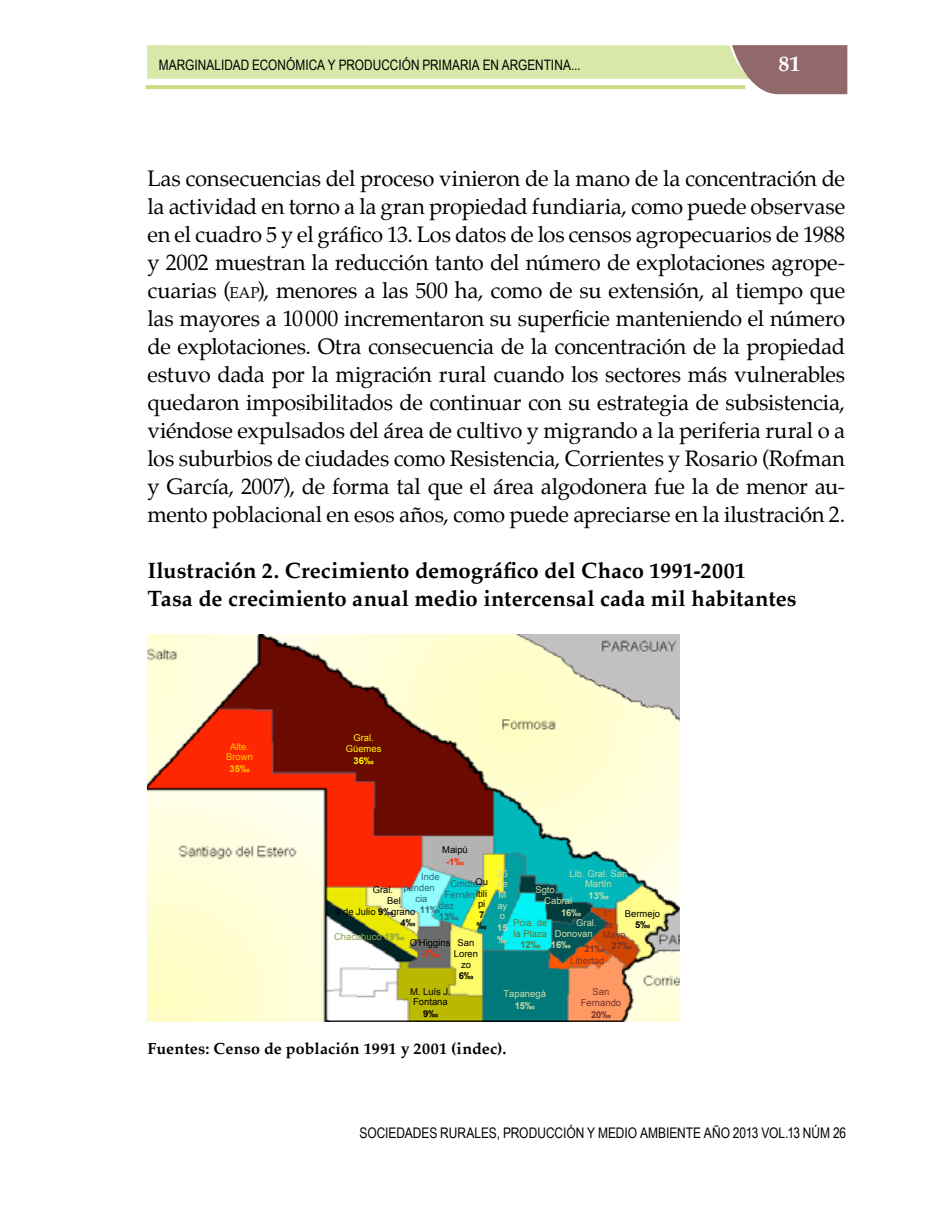
<style>
.page{position:relative;width:936px;height:1219px;background:#fff}
.page>*{position:absolute;margin:0;border:0;box-sizing:border-box;transform-origin:0 0}
.t1{font:22px/28px "Palatino";letter-spacing:-.01em;color:#000;text-align:justify}
.t2{font:700 22px/28px "Palatino";letter-spacing:.005em;color:#000}
.t3{font:700 22px "Palatino";color:#fff}
.t4{font:700 16px "Palatino";letter-spacing:.015em;color:#000}
.t5{font:14.6px "Arial Narrow";color:#000}
.t6{font:14.4px "Arial Narrow";letter-spacing:.005em;color:#000}
.t7{font:9.4px/10.6px "Arial";color:#000;text-align:center}
.t8{font:9.4px/10.6px "Arial";color:#cddcab}
.t9{font:9.4px "Arial";color:#296b7b}
.t10{font:9.4px/10.6px "Arial";color:#77322e}
.t11{font:700 9.4px/11.8px "Arial";color:#cddcab}
.t12{font:9.4px/10.6px "Arial";color:#617435}
.t13{font:9.4px "Arial";color:#88a14c}
.t14{font:9.4px/10.6px "Arial";color:#fffb00;text-align:center}
.t15{font:700 9.4px/10.6px "Arial";color:#000}
.t16{font:9.4px/10.6px "Arial";color:#ffca00;text-align:center}
.t17{font:700 9.4px "Arial";color:#77322e}
.t18{font:9.4px "Arial";color:#77342e}
.t19{font:700 9.4px "Arial";color:#296b7b}
.t20{font:700 9.4px "Arial";color:#ff2700}
.t21{font:700 9.4px "Arial";color:#fffb00}
.t22{font:700 9.4px "Arial";color:#ffca00}
.t23{font:700 9.4px "Arial";color:#617435}
.s1{font-size:15.4px}
.s2{font-weight:700}
</style>
<div class="page">
<svg style="left:147px;top:45px;width:700px;height:49px"></svg>
<svg style="left:146px;top:85px;width:599px;height:4px;background:#ccde8b"></svg>
<img style="left:147px;top:634px;width:532px;height:388px">
<p class="t6" style="left:159px;top:54px;width:423px">MARG INALIDAD ECONÓMICA Y PRODUCCIÓN PRIMARIA EN ARGENTINA...</p>
<p class="t3" style="left:778px;top:45px;width:23px">81</p>
<p class="t1" style="left:147px;top:164px;width:699px">Las consecuencias del proceso vinieron de la mano de la concentración de la actividad en torno a la gran propiedad fundiaria, como puede observase en el cuadro 5 y el gráfico 13. Los datos de los censos agropecuarios de 1988 y 2002 muestran la reducción tanto del número de explotaciones agrope&shy;cuarias (<span class="s1">eap</span>), menores a las 500 ha, como de su extensión, al tiempo que las mayores a 10000 incrementaron su superficie manteniendo el número de explotaciones. Otra consecuencia de la concentración de la propiedad estuvo dada por la migración rural cuando los sectores más vulnerables quedaron imposibilitados de continuar con su estrategia de subsistencia, viéndose expulsados del área de cultivo y migrando a la periferia rural o a los suburbios de ciudades como Resistencia, Corrientes y Rosario (Rofman y García, 2007), de forma tal que el área algodonera fue la de menor au&shy;mento poblacional en esos años, como puede apreciarse en la ilustración 2.</p>
<p class="t2" style="left:147px;top:556px;width:650px">Ilustración 2. Crecimiento demográfico del Chaco 1991-2001<br>Tasa de crecimiento anual medio intercensal cada mil habitantes</p>
<p class="t16" style="left:226px;top:742px;width:28px">Alte.<br>Brown</p>
<p class="t22" style="left:229px;top:763px;width:21px">35‰</p>
<p class="t14" style="left:346px;top:734px;width:37px">Gral.<br>Güemes</p>
<p class="t21" style="left:353px;top:755px;width:21px">36‰</p>
<p class="t7" style="left:442px;top:845px;width:27px">Maipú</p>
<p class="t20" style="left:446px;top:856px;width:19px">-1‰</p>
<p class="t9" style="left:421px;top:873px;width:20px">Inde</p>
<p class="t9" style="left:403px;top:884px;width:33px">penden</p>
<p class="t9" style="left:415px;top:895px;width:14px">cia</p>
<p class="t19" style="left:419px;top:905px;width:21px">11‰</p>
<p class="t7" style="left:475px;top:877px;width:14px;line-height:11.8px;text-align:left">Qu itili</p>
<p class="t7" style="left:478px;top:900px;width:9px">pi</p>
<p class="t15" style="left:477px;top:909px;width:11px">7 ‰</p>
<p class="t9" style="left:450px;top:881px;width:32px">Cmdte.</p>
<p class="t9" style="left:445px;top:891px;width:31px">Fernán</p>
<p class="t9" style="left:439px;top:902px;width:17px">dez</p>
<p class="t19" style="left:439px;top:912px;width:21px">13‰</p>
<p class="t7" style="left:372px;top:886px;width:22px">Gral.</p>
<p class="t7" style="left:387px;top:896px;width:15px">Bel</p>
<p class="t7" style="left:391px;top:907px;width:26px">grano</p>
<p class="t15" style="left:400px;top:918px;width:16px">4‰</p>
<p class="t7" style="left:335px;top:907px;width:59px">9 de Julio <span class="s2">9‰</span></p>
<p class="t13" style="left:334px;top:934px;width:72px">Chacabuco <span class="s2">19‰</span></p>
<p class="t7" style="left:410px;top:939px;width:42px">O'Higgins</p>
<p class="t20" style="left:421px;top:948px;width:19px">-7‰</p>
<p class="t7" style="left:454px;top:939px;width:26px">San<br>Loren zo</p>
<p class="t15" style="left:458px;top:971px;width:16px">6‰</p>
<p class="t8" style="left:569px;top:869px;width:59px;text-align:center">Lib. Gral. San<br>Martín</p>
<p class="t11" style="left:588px;top:890px;width:21px">13‰</p>
<p class="t8" style="left:497px;top:869px;width:12px">25 de<br>M ay o</p>
<p class="t11" style="left:497px;top:922px;width:12px">15 ‰</p>
<p class="t8" style="left:544px;top:886px;width:29px;text-indent:-9px">Sgto.<br>Cabral</p>
<p class="t11" style="left:561px;top:907px;width:21px">16‰</p>
<p class="t10" style="left:602px;top:909px;width:25px">1°<br>de<br>Mayo</p>
<p class="t17" style="left:611px;top:940px;width:21px">27‰</p>
<p class="t7" style="left:625px;top:909px;width:37px">Bermejo</p>
<p class="t15" style="left:635px;top:919px;width:16px">5‰</p>
<p class="t8" style="left:555px;top:919px;width:43px;text-indent:21px">Gral.<br>Donovan</p>
<p class="t11" style="left:550px;top:938px;width:21px">16‰</p>
<p class="t12" style="left:513px;top:919px;width:36px">Pcia. de la Plaza</p>
<p class="t23" style="left:520px;top:939px;width:21px">12‰</p>
<p class="t17" style="left:584px;top:943px;width:21px">21‰</p>
<p class="t18" style="left:570px;top:957px;width:36px">Libertad</p>
<p class="t7" style="left:410px;top:987px;width:42px">M. Luís J.<br>Fontana</p>
<p class="t15" style="left:423px;top:1008px;width:16px">9‰</p>
<p class="t8" style="left:503px;top:989px;width:44px">Tapanegá</p>
<p class="t11" style="left:514px;top:1000px;width:21px">15‰</p>
<p class="t10" style="left:580px;top:986px;width:42px;line-height:11.8px;text-align:center">San<br>Fernando</p>
<p class="t17" style="left:591px;top:1009px;width:21px">20‰</p>
<p class="t4" style="left:147px;top:1035px;width:360px">Fuentes: Censo de población 1991 y 2001 (indec).</p>
<p class="t5" style="left:359px;top:1122px;width:488px">SOCIEDADES RURALES, PRODUCCIÓN Y MEDIO AMBIENTE AÑO 2013 VOL.13 NÚM 26</p>
</div>
